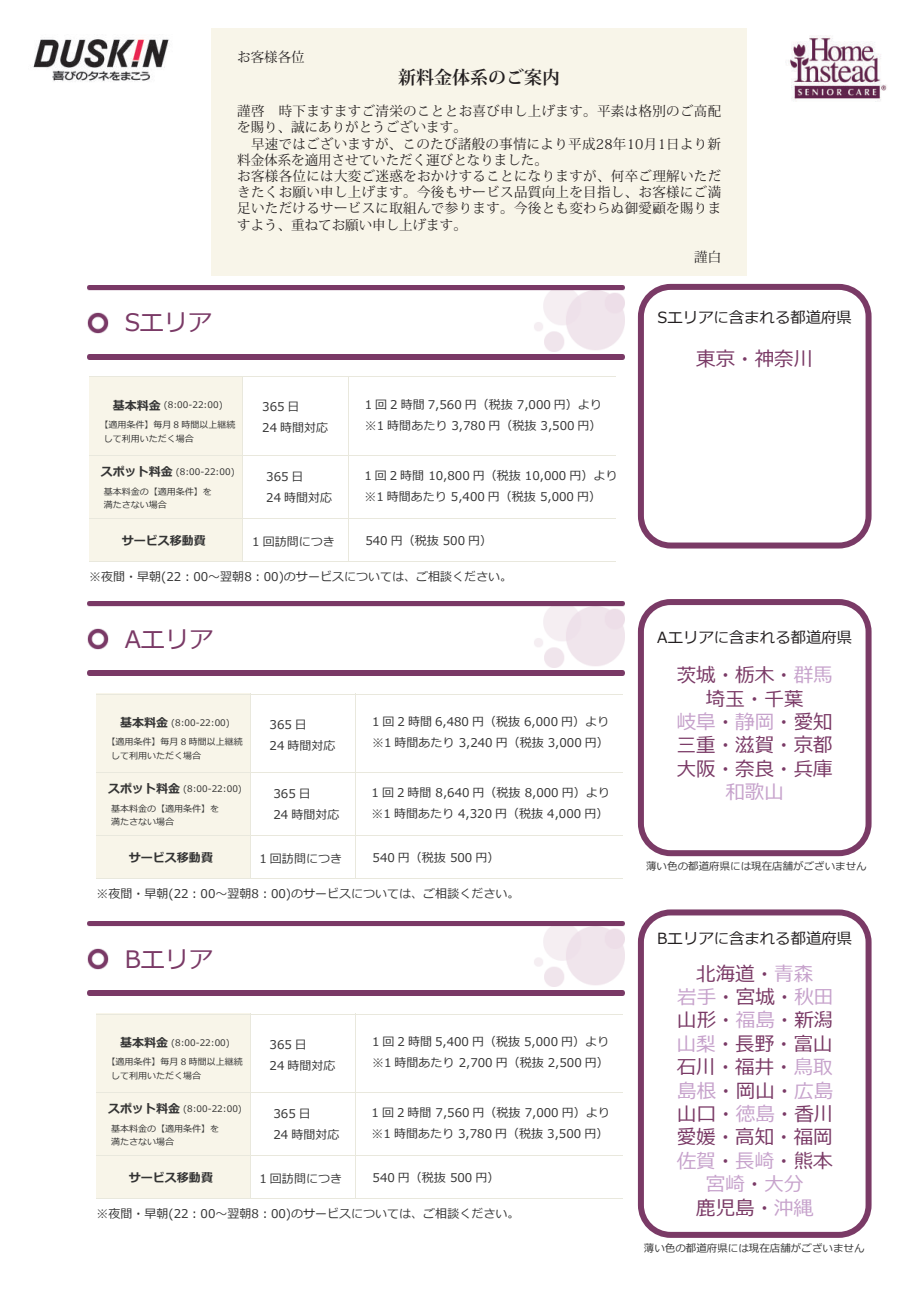
<style>
.page{position:relative;width:919px;height:1289px;background:#fff}
.page>*{position:absolute;margin:0;border:0;box-sizing:border-box;transform-origin:0 0}
.t1{font:24px "Meiryo";color:#7a3a66}
.t2{font:19.5px/23.4px "Meiryo";color:#7a3a66;text-align:center}
.t3{font:19.5px "Meiryo";color:#c7a3cc}
.t4{font:700 18px "Koz Min Pr 6 N";color:#231f20}
.t5{font:15.3px "Meiryo";color:#231f20}
.t6{font:13.5px/16.2px "Koz Min Pr 6 N";letter-spacing:.025em;color:#231f20}
.t7{font:12px/21px "Meiryo";color:#343434}
.t8{font:700 12px "Meiryo";color:#343434}
.t9{font:10.5px "Meiryo";color:#343434}
.t10{font:9px/19.6px "Meiryo";color:#343434;text-align:center}
.s1{font-weight:700;font-size:12px}
.s2{color:#c7a3cc}
.s3{color:#c8a4cd}
</style>
<div class="page">
<div style="left:211px;top:28px;width:536px;height:248px;background:#f8f5e9"></div>
<img style="left:788px;top:36px;width:99px;height:65px">
<img style="left:32px;top:39px;width:137px;height:43px">
<div style="left:87px;top:355px;width:538px;height:5px;background:#7a3966"></div>
<img style="left:87px;top:286px;width:538px;height:65px">
<img style="left:87px;top:313px;width:21px;height:21px">
<div style="left:89px;top:376px;width:153px;height:79px;background:#f8f5e9"></div>
<div style="left:89px;top:455px;width:153px;height:63px;background:#f8f5e9"></div>
<div style="left:89px;top:518px;width:153px;height:43px;background:#f8f5e9"></div>
<hr style="left:348px;top:376px;width:267px;height:1px;background:#e9e8dd">
<hr style="left:242px;top:376px;width:107px;height:1px;background:#e9e8dd">
<hr style="left:89px;top:376px;width:154px;height:1px;background:#e9e8dd">
<hr style="left:348px;top:561px;width:267px;height:1px;background:#e9e8dd">
<hr style="left:242px;top:561px;width:107px;height:1px;background:#e9e8dd">
<hr style="left:348px;top:518px;width:1px;height:44px;background:#e9e8dd">
<hr style="left:89px;top:561px;width:154px;height:1px;background:#e9e8dd">
<hr style="left:242px;top:518px;width:1px;height:44px;background:#e9e8dd">
<hr style="left:348px;top:518px;width:267px;height:1px;background:#e9e8dd">
<hr style="left:242px;top:518px;width:107px;height:1px;background:#e9e8dd">
<hr style="left:348px;top:455px;width:1px;height:64px;background:#e9e8dd">
<hr style="left:89px;top:518px;width:154px;height:1px;background:#e9e8dd">
<hr style="left:242px;top:455px;width:1px;height:64px;background:#e9e8dd">
<hr style="left:348px;top:455px;width:267px;height:1px;background:#e9e8dd">
<hr style="left:242px;top:455px;width:107px;height:1px;background:#e9e8dd">
<hr style="left:348px;top:376px;width:1px;height:79px;background:#e9e8dd">
<hr style="left:89px;top:455px;width:154px;height:1px;background:#e9e8dd">
<hr style="left:242px;top:376px;width:1px;height:79px;background:#e9e8dd">
<div style="left:87px;top:670px;width:538px;height:5px;background:#7a3966"></div>
<img style="left:87px;top:601px;width:538px;height:66px">
<img style="left:87px;top:628px;width:21px;height:21px">
<div style="left:96px;top:693px;width:154px;height:79px;background:#f8f5e9"></div>
<div style="left:96px;top:772px;width:154px;height:63px;background:#f8f5e9"></div>
<div style="left:96px;top:835px;width:154px;height:43px;background:#f8f5e9"></div>
<hr style="left:355px;top:693px;width:268px;height:1px;background:#e9e8dd">
<hr style="left:250px;top:693px;width:106px;height:1px;background:#e9e8dd">
<hr style="left:96px;top:693px;width:154px;height:1px;background:#e9e8dd">
<hr style="left:355px;top:878px;width:268px;height:1px;background:#e9e8dd">
<hr style="left:250px;top:878px;width:106px;height:1px;background:#e9e8dd">
<hr style="left:355px;top:835px;width:1px;height:44px;background:#e9e8dd">
<hr style="left:96px;top:878px;width:154px;height:1px;background:#e9e8dd">
<hr style="left:250px;top:835px;width:1px;height:44px;background:#e9e8dd">
<hr style="left:355px;top:835px;width:268px;height:1px;background:#e9e8dd">
<hr style="left:250px;top:835px;width:106px;height:1px;background:#e9e8dd">
<hr style="left:355px;top:772px;width:1px;height:64px;background:#e9e8dd">
<hr style="left:96px;top:835px;width:154px;height:1px;background:#e9e8dd">
<hr style="left:250px;top:772px;width:1px;height:64px;background:#e9e8dd">
<hr style="left:355px;top:772px;width:268px;height:1px;background:#e9e8dd">
<hr style="left:250px;top:772px;width:106px;height:1px;background:#e9e8dd">
<hr style="left:355px;top:693px;width:1px;height:79px;background:#e9e8dd">
<hr style="left:96px;top:772px;width:154px;height:1px;background:#e9e8dd">
<hr style="left:250px;top:693px;width:1px;height:79px;background:#e9e8dd">
<div style="left:87px;top:990px;width:538px;height:5px;background:#7a3966"></div>
<img style="left:87px;top:921px;width:538px;height:65px">
<img style="left:87px;top:948px;width:21px;height:21px">
<div style="left:96px;top:1013px;width:154px;height:79px;background:#f8f5e9"></div>
<div style="left:96px;top:1092px;width:154px;height:63px;background:#f8f5e9"></div>
<div style="left:96px;top:1155px;width:154px;height:43px;background:#f8f5e9"></div>
<hr style="left:355px;top:1013px;width:268px;height:1px;background:#e9e8dd">
<hr style="left:250px;top:1013px;width:106px;height:1px;background:#e9e8dd">
<hr style="left:96px;top:1013px;width:154px;height:1px;background:#e9e8dd">
<hr style="left:355px;top:1198px;width:268px;height:1px;background:#e9e8dd">
<hr style="left:250px;top:1198px;width:106px;height:1px;background:#e9e8dd">
<hr style="left:355px;top:1155px;width:1px;height:44px;background:#e9e8dd">
<hr style="left:96px;top:1198px;width:154px;height:1px;background:#e9e8dd">
<hr style="left:250px;top:1155px;width:1px;height:44px;background:#e9e8dd">
<hr style="left:355px;top:1155px;width:268px;height:1px;background:#e9e8dd">
<hr style="left:250px;top:1155px;width:106px;height:1px;background:#e9e8dd">
<hr style="left:355px;top:1092px;width:1px;height:64px;background:#e9e8dd">
<hr style="left:96px;top:1155px;width:154px;height:1px;background:#e9e8dd">
<hr style="left:250px;top:1092px;width:1px;height:64px;background:#e9e8dd">
<hr style="left:355px;top:1092px;width:268px;height:1px;background:#e9e8dd">
<hr style="left:250px;top:1092px;width:106px;height:1px;background:#e9e8dd">
<hr style="left:355px;top:1013px;width:1px;height:79px;background:#e9e8dd">
<hr style="left:96px;top:1092px;width:154px;height:1px;background:#e9e8dd">
<hr style="left:250px;top:1013px;width:1px;height:79px;background:#e9e8dd">
<div style="left:638px;top:284px;width:233px;height:264px;border:6px solid #7a3a66;border-radius:30px"></div>
<div style="left:638px;top:599px;width:233px;height:257px;border:6px solid #7a3a66;border-radius:30px"></div>
<div style="left:638px;top:909px;width:233px;height:328px;border:6px solid #7a3a66;border-radius:30px"></div>
<p class="t6" style="left:237px;top:49px;width:69px">お客様各位</p>
<h1 class="t1" style="left:125px;top:306px;width:89px">Sエリア</h1>
<h3 class="t4" style="left:398px;top:67px;width:163px">新料金体系のご案内</h3>
<p class="t6" style="left:237px;top:103px;width:485px">謹啓　時下ますますご清栄のこととお喜び申し上げます。平素は格別のご高配を賜り、誠にありがとうございます。<br>　早速ではございますが、このたび諸般の事情により平成28年10月1日より新料金体系を適用させていただく運びとなりました。<br>お客様各位には大変ご迷惑をおかけすることになりますが、何卒ご理解いただきたくお願い申し上げます。今後もサービス品質向上を目指し、お客様にご満足いただけるサービスに取組んで参ります。今後とも変わらぬ御愛顧を賜りますよう、重ねてお願い申し上げます。</p>
<p class="t6" style="left:694px;top:249px;width:28px">謹白</p>
<p class="t5" style="left:657px;top:307px;width:196px">Sエリアに含まれる都道府県</p>
<h2 class="t2" style="left:696px;top:348px;width:118px">東京・神奈川</h2>
<p class="t7" style="left:365px;top:395px;width:238px">1 回 2 時間 7,560 円（税抜 7,000 円）より※1 時間あたり 3,780 円（税抜 3,500 円）</p>
<p class="t10" style="left:99px;top:396px;width:138px"><span class="s1">基本料金</span> (8:00-22:00)<br>【適用条件】毎月 8 時間以上継続</p>
<p class="t10" style="left:104px;top:429px;width:91px">して利用いただく場合</p>
<p class="t10" style="left:104px;top:462px;width:132px;text-align:left;text-indent:-3px"><span class="s1">スポット料金</span> (8:00-22:00)基本料金の【適用条件】を</p>
<p class="t10" style="left:104px;top:495px;width:64px">満たさない場合</p>
<p class="t7" style="left:262px;top:397px;width:67px">365 日<br>24 時間対応</p>
<p class="t7" style="left:266px;top:467px;width:67px">365 日<br>24 時間対応</p>
<p class="t7" style="left:252px;top:531px;width:84px">1 回訪問につき</p>
<p class="t7" style="left:364px;top:466px;width:254px">1 回 2 時間 10,800 円（税抜 10,000 円）より※1 時間あたり 5,400 円（税抜 5,000 円）</p>
<p class="t7" style="left:365px;top:531px;width:128px">540 円（税抜 500 円）</p>
<p class="t7" style="left:89px;top:567px;width:424px">※夜間・早朝(22︓00～翌朝8︓00)のサービスについては、ご相談ください。</p>
<p class="t8" style="left:122px;top:532px;width:85px">サービス移動費</p>
<h1 class="t1" style="left:125px;top:622px;width:90px">Aエリア</h1>
<p class="t7" style="left:372px;top:712px;width:238px">1 回 2 時間 6,480 円（税抜 6,000 円）より※1 時間あたり 3,240 円（税抜 3,000 円）</p>
<p class="t10" style="left:107px;top:713px;width:138px"><span class="s1">基本料金</span> (8:00-22:00)<br>【適用条件】毎月 8 時間以上継続</p>
<p class="t10" style="left:111px;top:746px;width:91px">して利用いただく場合</p>
<p class="t10" style="left:111px;top:779px;width:132px;text-align:left;text-indent:-3px"><span class="s1">スポット料金</span> (8:00-22:00)基本料金の【適用条件】を</p>
<p class="t10" style="left:111px;top:812px;width:64px">満たさない場合</p>
<p class="t7" style="left:269px;top:714px;width:67px">365 日<br>24 時間対応</p>
<p class="t7" style="left:273px;top:784px;width:67px">365 日<br>24 時間対応</p>
<p class="t7" style="left:259px;top:848px;width:84px">1 回訪問につき</p>
<p class="t7" style="left:371px;top:783px;width:240px">1 回 2 時間 8,640 円（税抜 8,000 円）より※1 時間あたり 4,320 円（税抜 4,000 円）</p>
<p class="t7" style="left:372px;top:848px;width:128px">540 円（税抜 500 円）</p>
<p class="t7" style="left:96px;top:884px;width:424px">※夜間・早朝(22︓00～翌朝8︓00)のサービスについては、ご相談ください。</p>
<p class="t8" style="left:129px;top:849px;width:85px">サービス移動費</p>
<h1 class="t1" style="left:125px;top:942px;width:90px">Bエリア</h1>
<p class="t7" style="left:372px;top:1032px;width:238px">1 回 2 時間 5,400 円（税抜 5,000 円）より※1 時間あたり 2,700 円（税抜 2,500 円）</p>
<p class="t10" style="left:107px;top:1033px;width:138px"><span class="s1">基本料金</span> (8:00-22:00)<br>【適用条件】毎月 8 時間以上継続</p>
<p class="t10" style="left:111px;top:1066px;width:91px">して利用いただく場合</p>
<p class="t10" style="left:111px;top:1099px;width:132px;text-align:left;text-indent:-3px"><span class="s1">スポット料金</span> (8:00-22:00)基本料金の【適用条件】を</p>
<p class="t10" style="left:111px;top:1132px;width:64px">満たさない場合</p>
<p class="t7" style="left:269px;top:1034px;width:67px">365 日<br>24 時間対応</p>
<p class="t7" style="left:273px;top:1104px;width:67px">365 日<br>24 時間対応</p>
<p class="t7" style="left:259px;top:1168px;width:84px">1 回訪問につき</p>
<p class="t7" style="left:371px;top:1103px;width:240px">1 回 2 時間 7,560 円（税抜 7,000 円）より※1 時間あたり 3,780 円（税抜 3,500 円）</p>
<p class="t7" style="left:372px;top:1168px;width:128px">540 円（税抜 500 円）</p>
<p class="t7" style="left:96px;top:1204px;width:424px">※夜間・早朝(22︓00～翌朝8︓00)のサービスについては、ご相談ください。</p>
<p class="t8" style="left:129px;top:1169px;width:85px">サービス移動費</p>
<p class="t5" style="left:657px;top:626px;width:196px">Aエリアに含まれる都道府県</p>
<h2 class="t2" style="left:676px;top:664px;width:157px">茨城・栃木・<span class="s2">群馬</span>埼玉・千葉<br><span class="s2">岐阜</span>・<span class="s2">静岡</span>・愛知三重・滋賀・京都大阪・奈良・兵庫</h2>
<h2 class="t3" style="left:725px;top:778px;width:60px">和歌山</h2>
<p class="t9" style="left:646px;top:859px;width:222px">薄い色の都道府県には現在店舗がございません</p>
<p class="t5" style="left:657px;top:927px;width:196px">Bエリアに含まれる都道府県</p>
<h2 class="t2" style="left:676px;top:962px;width:158px">北海道・<span class="s2">青森<br>岩手</span>・宮城・<span class="s2">秋田</span>山形・<span class="s3">福島</span>・新潟<span class="s2">山梨</span>・長野・富山石川・福井・<span class="s2">鳥取島根</span>・岡山・<span class="s2">広島</span>山口・<span class="s3">徳島</span>・香川愛媛・高知・福岡<span class="s2">佐賀</span>・<span class="s2">長崎</span>・熊本<span class="s2">宮崎</span>・<span class="s2">大分<br></span>鹿児島・<span class="s2">沖縄</span></h2>
<p class="t9" style="left:644px;top:1241px;width:222px">薄い色の都道府県には現在店舗がございません</p>
</div>
